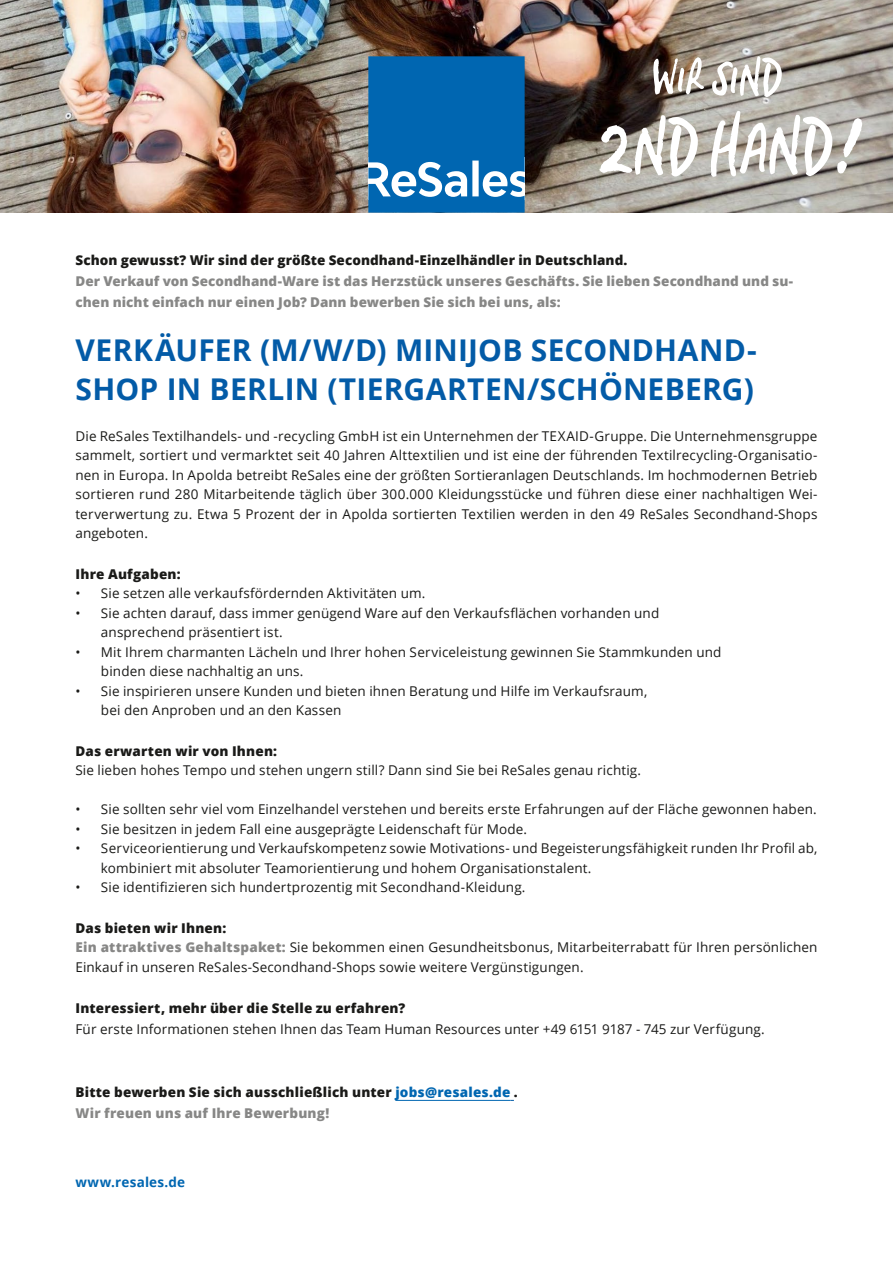
<style>
.page{position:relative;width:893px;height:1263px;background:#fff}
.page>*{position:absolute;margin:0;border:0;box-sizing:border-box;transform-origin:0 0}
.t1{font:91.95px "Davy Francis";color:#fff}
.t2{font:61.05px "Davy Francis";color:#fff}
.Fließtext_9_pt{font:700 30px "Open Sans";letter-spacing:.005em;color:#035ba7}
.Fließtext_9_pt-2{font:13.5px/19.5px "Open Sans";letter-spacing:.01em;color:#1a1a18}
.Fließtext_9_pt-3{font:800 13.5px "Open Sans";letter-spacing:.015em;color:#1a1a18}
.Fließtext_9_pt-4{font:800 13.5px/21px "Open Sans";letter-spacing:.005em;color:#878786}
.Fließtext_9_pt-5{font:700 13.5px "Open Sans";letter-spacing:.015em;color:#0066b1}
.s1{font-size:56.55px}
.s2{font-weight:800;color:#878786}
.s3{color:#0066b1}
</style>
<div class="page">
<hr style="left:395px;top:1100px;width:115px;height:1px;background:#0066b1">
<img style="left:0;top:0;width:893px;height:213px">
<svg style="left:368px;top:56px;width:157px;height:157px;background:#1974b7"></svg>
<h2 class="t2" style="left:653px;top:47px;width:131px"><span class="s1">WIR</span> SIND</h2>
<h1 class="t1" style="left:599px;top:100px;width:263px">2NDHAND!</h1>
<p class="Fließtext_9_pt-3" style="left:75px;top:250px;width:554px">Schon gewusst? Wir sind der größte Secondhand-Einzelhändler in Deutschland.</p>
<p class="Fließtext_9_pt-4" style="left:75px;top:270px;width:719px">Der Verkauf von Secondhand-Ware ist das Herzstück unseres Geschäfts. Sie lieben Secondhand und su&shy;chen nicht einfach nur einen Job? Dann bewerben Sie sich bei uns, als:</p>
<p class="Fließtext_9_pt" style="left:75px;top:329px;width:683px">VERKÄUFER (M/W/D) MINIJOB SECONDHAND-</p>
<p class="Fließtext_9_pt" style="left:75px;top:368px;width:680px">SHOP IN BERLIN (TIERGARTEN/SCHÖNEBERG)</p>
<p class="Fließtext_9_pt-2" style="left:75px;top:426px;width:744px;text-align:justify">Die ReSales Textilhandels- und -recycling GmbH ist ein Unternehmen der TEXAID-Gruppe. Die Unternehmensgruppe sammelt, sortiert und vermarktet seit 40 Jahren Alttextilien und ist eine der führenden Textilrecycling-Organisatio&shy;nen in Europa. In Apolda betreibt ReSales eine der größten Sortieranlagen Deutschlands. Im hochmodernen Betrieb sortieren rund 280 Mitarbeitende täglich über 300.000 Kleidungsstücke und führen diese einer nachhaltigen Wei&shy;terverwertung zu. Etwa 5 Prozent der in Apolda sortierten Textilien werden in den 49 ReSales Secondhand-Shops angeboten.</p>
<p class="Fließtext_9_pt-3" style="left:75px;top:564px;width:107px">Ihre Aufgaben:</p>
<p class="Fließtext_9_pt-2" style="left:75px;top:583px;width:351px">• Sie setzen alle verkaufsfördernden Aktivitäten um.</p>
<p class="Fließtext_9_pt-2" style="left:75px;top:603px;width:585px">• Sie achten darauf, dass immer genügend Ware auf den Verkaufsflächen vorhanden und</p>
<p class="Fließtext_9_pt-2" style="left:101px;top:622px;width:183px">ansprechend präsentiert ist.</p>
<p class="Fließtext_9_pt-2" style="left:75px;top:642px;width:648px">• Mit Ihrem charmanten Lächeln und Ihrer hohen Serviceleistung gewinnen Sie Stammkunden und</p>
<p class="Fließtext_9_pt-2" style="left:101px;top:661px;width:204px">binden diese nachhaltig an uns.</p>
<p class="Fließtext_9_pt-2" style="left:75px;top:681px;width:573px">• Sie inspirieren unsere Kunden und bieten ihnen Beratung und Hilfe im Verkaufsraum,</p>
<p class="Fließtext_9_pt-2" style="left:101px;top:700px;width:242px">bei den Anproben und an den Kassen</p>
<p class="Fließtext_9_pt-3" style="left:75px;top:741px;width:203px">Das erwarten wir von Ihnen:</p>
<p class="Fließtext_9_pt-2" style="left:75px;top:760px;width:567px">Sie lieben hohes Tempo und stehen ungern still? Dann sind Sie bei ReSales genau richtig.</p>
<p class="Fließtext_9_pt-2" style="left:75px;top:799px;width:743px">• Sie sollten sehr viel vom Einzelhandel verstehen und bereits erste Erfahrungen auf der Fläche gewonnen haben.</p>
<p class="Fließtext_9_pt-2" style="left:75px;top:819px;width:453px">• Sie besitzen in jedem Fall eine ausgeprägte Leidenschaft für Mode.</p>
<p class="Fließtext_9_pt-2" style="left:101px;top:838px;width:718px;text-indent:-26px">• Serviceorientierung und Verkaufskompetenz sowie Motivations- und Begeisterungsfähigkeit runden Ihr Profil ab, kombiniert mit absoluter Teamorientierung und hohem Organisationstalent.</p>
<p class="Fließtext_9_pt-2" style="left:75px;top:877px;width:451px">• Sie identifizieren sich hundertprozentig mit Secondhand-Kleidung.</p>
<p class="Fließtext_9_pt-3" style="left:75px;top:918px;width:152px">Das bieten wir Ihnen:</p>
<p class="Fließtext_9_pt-2" style="left:75px;top:937px;width:743px"><span class="s2">Ein attraktives Gehaltspaket:</span> Sie bekommen einen Gesundheitsbonus, Mitarbeiterrabatt für Ihren persönlichen<br>Einkauf in unseren ReSales-Secondhand-Shops sowie weitere Vergünstigungen.</p>
<p class="Fließtext_9_pt-3" style="left:75px;top:998px;width:331px">Interessiert, mehr über die Stelle zu erfahren?</p>
<p class="Fließtext_9_pt-2" style="left:75px;top:1019px;width:691px">Für erste Informationen stehen Ihnen das Team Human Resources unter +49 6151 9187 - 745 zur Verfügung.</p>
<p class="Fließtext_9_pt-3" style="left:75px;top:1082px;width:444px">Bitte bewerben Sie sich ausschließlich unter <span class="s3">jobs@resales.de</span> .</p>
<p class="Fließtext_9_pt-4" style="left:75px;top:1102px;width:255px">Wir freuen uns auf Ihre Bewerbung!</p>
<p class="Fließtext_9_pt-5" style="left:75px;top:1173px;width:111px">www.resales.de</p>
</div>
